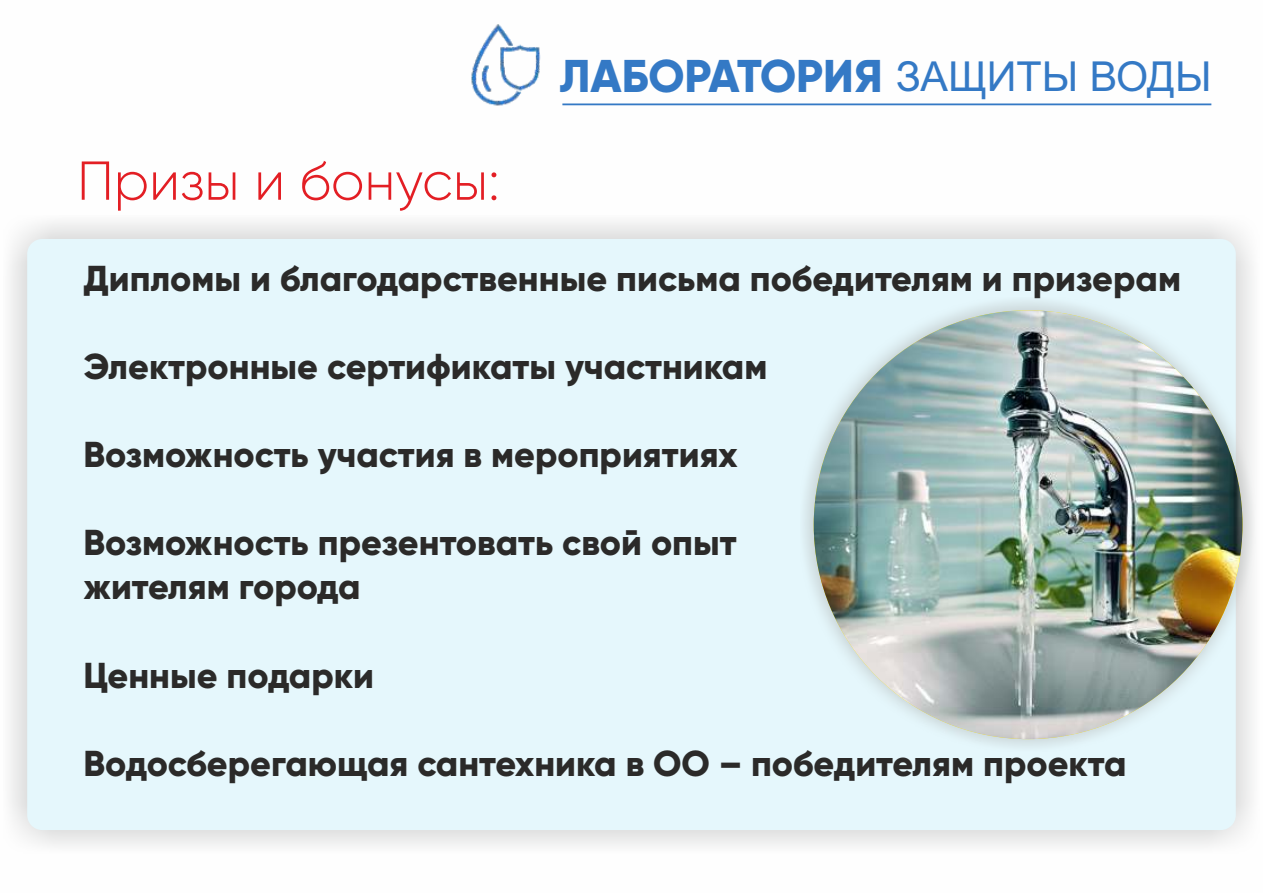
<style>
.page{position:relative;width:1263px;height:893px;background:#fff}
.page>*{position:absolute;margin:0;border:0;box-sizing:border-box;transform-origin:0 0}
.t1{font:300 54.6px "Gilroy";color:#e31e24}
.t2{font:800 45.9px "Gilroy";color:#3479c5}
.t3{font:800 36px/44.1px "Gilroy";color:#2b2a29}
.s1{font-family:"Arial";font-weight:400;font-size:41.25px}
</style>
<div class="page">
<hr style="left:562px;top:103px;width:649px;height:2px;background:#3479c5">
<img style="left:471px;top:24px;width:70px;height:82px">
<div style="left:27px;top:239px;width:1209px;height:591px;background:#e5f7fc;border-radius:15px"></div>
<img style="left:804px;top:297px;width:451px;height:455px">
<img style="left:814px;top:310px;width:428px;height:429px;border-radius:50%">
<h1 class="t1" style="left:77px;top:156px;width:424px">Призы и бонусы:</h1>
<p class="t2" style="left:560px;top:55px;width:653px">ЛАБОРАТОРИЯ <span class="s1">ЗАЩИТЫ ВОДЫ</span></p>
<p class="t3" style="left:83px;top:258px;width:1099px">Дипломы и благодарственные письма победителям и призерам</p>
<p class="t3" style="left:83px;top:346px;width:686px">Электронные сертификаты участникам</p>
<p class="t3" style="left:83px;top:434px;width:656px">Возможность участия в мероприятиях</p>
<p class="t3" style="left:83px;top:522px;width:655px">Возможность презентовать свой опыт жителям города</p>
<p class="t3" style="left:83px;top:655px;width:292px">Ценные подарки</p>
<p class="t3" style="left:83px;top:743px;width:1045px">Водосберегающая сантехника в ОО – победителям проекта</p>
</div>
